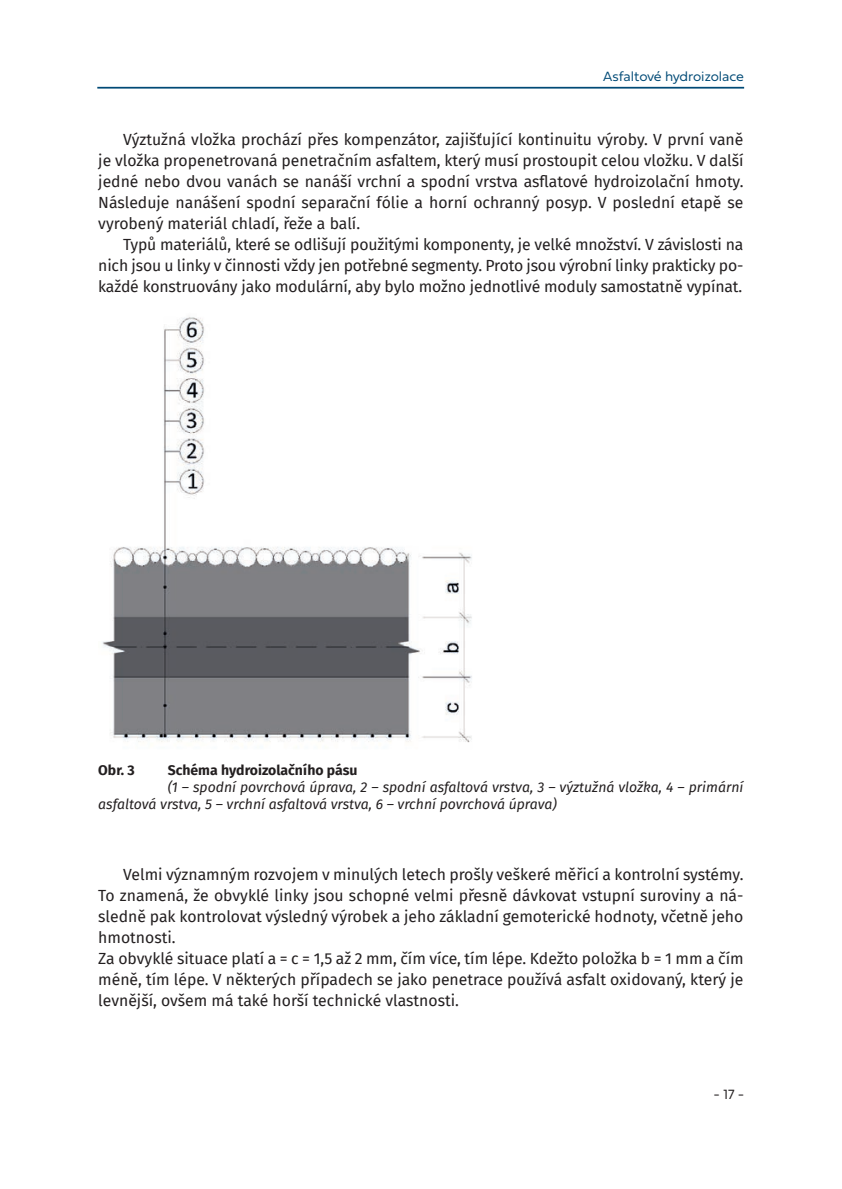
<style>
.page{position:relative;width:842px;height:1189px;background:#fff}
.page>*{position:absolute;margin:0;border:0;box-sizing:border-box;transform-origin:0 0}
.t1{font:15.75px/21px "Fira Sans";color:#231f20;text-align:justify}
.t2{font:italic 14px/16.8px "Fira Sans";color:#231f20}
.t3{font:700 14px "Fira Sans";color:#231f20}
.t4{font:300 14px "Fieldwork Hum";color:#004a76}
.t5{font:300 14px "Fieldwork Hum";color:#231f20}
</style>
<div class="page">
<hr style="left:97px;top:87px;width:647px;height:2px;background:#004a76">
<img style="left:102px;top:317px;width:370px;height:426px">
<p class="t4" style="left:603px;top:65px;width:142px">Asfaltové hydroizolace</p>
<p class="t1" style="left:98px;top:129px;width:646px;text-indent:25px">Výztužná vložka prochází přes kompenzátor, zajišťující kontinuitu výroby. V první vaně je vložka propenetrovaná penetračním asfaltem, který musí prostoupit celou vložku. V další jedné nebo dvou vanách se nanáší vrchní a spodní vrstva asflatové hydroizolační hmoty.<br>Následuje nanášení spodní separační fólie a horní ochranný posyp. V poslední etapě se vyrobený materiál chladí, řeže a balí.</p>
<p class="t1" style="left:98px;top:234px;width:646px;text-indent:25px">Typů materiálů, které se odlišují použitými komponenty, je velké množství. V závislosti na nich jsou u linky v činnosti vždy jen potřebné segmenty. Proto jsou výrobní linky prakticky po&shy;každé konstruovány jako modulární, aby bylo možno jednotlivé moduly samostatně vypínat.</p>
<p class="t3" style="left:98px;top:758px;width:38px">Obr. 3</p>
<p class="t3" style="left:168px;top:758px;width:191px">Schéma hydroizolačního pásu</p>
<p class="t2" style="left:98px;top:778px;width:646px;text-indent:69px">(1 – spodní povrchová úprava, 2 – spodní asfaltová vrstva, 3 – výztužná vložka, 4 – primární asfaltová vrstva, 5 – vrchní asfaltová vrstva, 6 – vrchní povrchová úprava)</p>
<p class="t1" style="left:98px;top:864px;width:647px;text-align:left;text-indent:25px">Velmi významným rozvojem v minulých letech prošly veškeré měřicí a kontrolní systémy.<br>To znamená, že obvyklé linky jsou schopné velmi přesně dávkovat vstupní suroviny a ná&shy;sledně pak kontrolovat výsledný výrobek a jeho základní gemoterické hodnoty, včetně jeho hmotnosti.<br>Za obvyklé situace platí a = c = 1,5 až 2 mm, čím více, tím lépe. Kdežto položka b = 1 mm a čím méně, tím lépe. V některých případech se jako penetrace používá asfalt oxidovaný, který je levnější, ovšem má také horší technické vlastnosti.</p>
<p class="t5" style="left:713px;top:1083px;width:32px">- 17 -</p>
</div>
